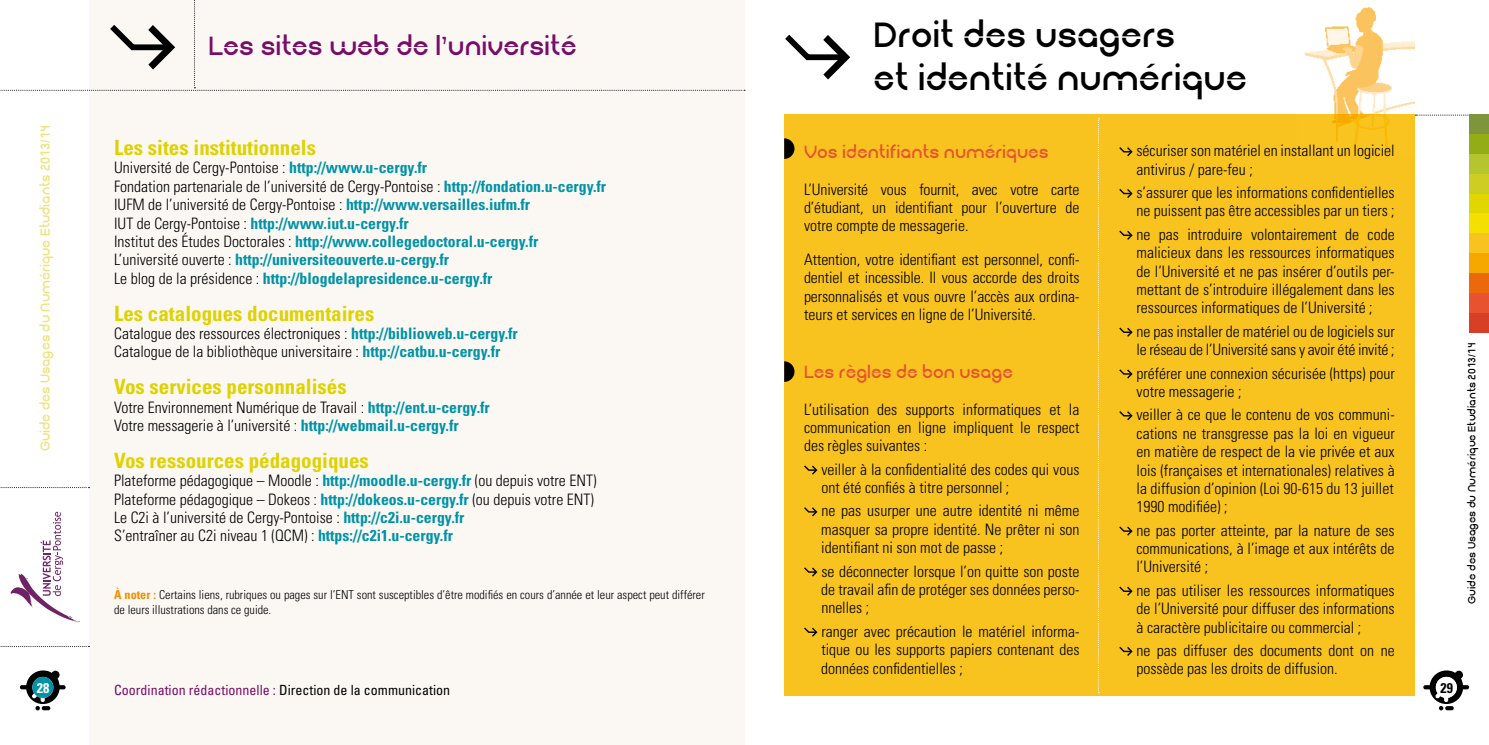
<style>
.page{position:relative;width:1489px;height:745px;background:#fff}
.page>*{position:absolute;margin:0;border:0;box-sizing:border-box;transform-origin:0 0}
.t1{font:35px/42px "gpkn";color:#000}
.t2{font:26.25px "gpkn";color:#780d69}
.t3{font:700 condensed 21px "Univers";color:#dfd200}
.t4{font:17.5px "gpkn";color:#e8522f}
.t5{font:300 condensed 15.75px/18.4px "Univers";color:#000;text-align:justify}
.t6{font:700 condensed 15.75px/18.4px "Univers";color:#0092a7}
.t7{font:condensed 14px "Univers";color:#780d69}
.t8{font:700 condensed 14px "Univers";color:#fff}
.t9{font:700 condensed 14px "Univers";color:#000}
.t10{font:13.12px "gpkn";color:#ece37c}
.t11{font:300 condensed 12.25px/15.8px "Univers";color:#000}
.t12{font:10.5px "gpkn";color:#000}
.s1{font-weight:300;color:#000}
.s2{font-weight:700;color:#0092a7}
.s3{font-weight:700;color:#f18e00}
.s4{color:#000}
</style>
<div class="page">
<div style="left:89px;top:0;width:655px;height:744px;background:#fbf8f4"></div>
<svg style="left:19px;top:670px;width:47px;height:40px"></svg>
<div style="left:32px;top:676px;width:21px;height:21px;background:#0092a7;border-radius:50%"></div>
<svg style="left:0;top:487px;width:89px;height:1px"></svg>
<svg style="left:11px;top:511px;width:69px;height:112px"></svg>
<svg style="left:0;top:0;width:745px;height:91px"></svg>
<svg style="left:1415px;top:115px;width:74px;height:1px"></svg>
<svg style="left:1423px;top:670px;width:46px;height:40px"></svg>
<div style="left:1435px;top:676px;width:21px;height:21px;background:#fff;border-radius:50%"></div>
<div style="left:1468px;top:114px;width:20px;height:20px;background:#7f953c"></div>
<div style="left:1468px;top:134px;width:20px;height:20px;background:#92ad15"></div>
<div style="left:1468px;top:154px;width:20px;height:20px;background:#b5c530"></div>
<div style="left:1468px;top:174px;width:20px;height:19px;background:#cdcd24"></div>
<div style="left:1468px;top:193px;width:20px;height:20px;background:#e0d700"></div>
<div style="left:1468px;top:213px;width:20px;height:20px;background:#f3e000"></div>
<div style="left:1468px;top:233px;width:20px;height:20px;background:#f9c31f"></div>
<div style="left:1468px;top:253px;width:20px;height:20px;background:#f7a800"></div>
<div style="left:1468px;top:273px;width:20px;height:20px;background:#eb690b"></div>
<div style="left:1468px;top:293px;width:20px;height:20px;background:#e8522f"></div>
<div style="left:1468px;top:313px;width:20px;height:19px;background:#d74025"></div>
<div style="left:784px;top:114px;width:630px;height:580px;background:#f9c31f"></div>
<svg style="left:785px;top:34px;width:65px;height:45px"></svg>
<svg style="left:784px;top:138px;width:10px;height:21px"></svg>
<svg style="left:784px;top:361px;width:10px;height:20px"></svg>
<svg style="left:1097px;top:118px;width:2px;height:574px"></svg>
<img style="left:1304px;top:7px;width:110px;height:107px">
<svg style="left:804px;top:465px;width:13px;height:9px"></svg>
<svg style="left:804px;top:507px;width:13px;height:9px"></svg>
<svg style="left:804px;top:567px;width:13px;height:9px"></svg>
<svg style="left:804px;top:627px;width:13px;height:9px"></svg>
<svg style="left:1119px;top:147px;width:13px;height:9px"></svg>
<svg style="left:1119px;top:189px;width:13px;height:9px"></svg>
<svg style="left:1119px;top:230px;width:13px;height:10px"></svg>
<svg style="left:1119px;top:327px;width:13px;height:9px"></svg>
<svg style="left:1119px;top:369px;width:13px;height:9px"></svg>
<svg style="left:1119px;top:411px;width:13px;height:9px"></svg>
<svg style="left:1119px;top:526px;width:13px;height:9px"></svg>
<svg style="left:1119px;top:586px;width:13px;height:9px"></svg>
<svg style="left:1119px;top:646px;width:13px;height:9px"></svg>
<p class="t10" style="left:37px;top:451px;width:327px;rotate:-90deg">Guide des Usages du Numérique Etudiants 2013/14</p>
<p class="t8" style="left:37px;top:679px;width:14px">28</p>
<h2 class="t2" style="left:208px;top:30px;width:369px">Les sites web de l’université</h2>
<h3 class="t3" style="left:114px;top:135px;width:203px">Les sites institutionnels</h3>
<p class="t6" style="left:114px;top:158px;width:493px"><span class="s1">Université de Cergy-Pontoise :</span> http://www.u-cergy.fr<br><span class="s1">Fondation partenariale de l’université de Cergy-Pontoise :</span> http://fondation.u-cergy.fr <span class="s1">IUFM de l’université de Cergy-Pontoise :</span> http://www.versailles.iufm.fr<br><span class="s1">IUT de Cergy-Pontoise :</span> http://www.iut.u-cergy.fr<br><span class="s1">Institut des Études Doctorales :</span> http://www.collegedoctoral.u-cergy.fr <span class="s1">L’université ouverte :</span> http://universiteouverte.u-cergy.fr<br><span class="s1">Le blog de la présidence :</span> http://blogdelapresidence.u-cergy.fr</p>
<h3 class="t3" style="left:114px;top:300px;width:262px">Les catalogues documentaires</h3>
<p class="t5" style="left:114px;top:324px;width:405px">Catalogue des ressources électroniques : <span class="s2">http://biblioweb.u-cergy.fr<br></span>Catalogue de la bibliothèque universitaire : <span class="s2">http://catbu.u-cergy.fr</span></p>
<h3 class="t3" style="left:114px;top:373px;width:234px">Vos services personnalisés</h3>
<p class="t5" style="left:114px;top:397px;width:377px">Votre Environnement Numérique de Travail : <span class="s2">http://ent.u-cergy.fr<br></span>Votre messagerie à l’université : <span class="s2">http://webmail.u-cergy.fr</span></p>
<h3 class="t3" style="left:114px;top:447px;width:256px">Vos ressources pédagogiques</h3>
<p class="t5" style="left:114px;top:471px;width:484px;text-align:left">Plateforme pédagogique – Moodle : <span class="s2">http://moodle.u-cergy.fr</span> (ou depuis votre ENT)<br>Plateforme pédagogique – Dokeos : <span class="s2">http://dokeos.u-cergy.fr</span> (ou depuis votre ENT)<br>Le C2i à l’université de Cergy-Pontoise : <span class="s2">http://c2i.u-cergy.fr<br></span>S’entraîner au C2i niveau 1 (QCM) : <span class="s2">https://c2i1.u-cergy.fr</span></p>
<p class="t11" style="left:114px;top:586px;width:592px"><span class="s3">À noter :</span> Certains liens, rubriques ou pages sur l’ENT sont susceptibles d’être modifiés en cours d’année et leur aspect peut différer de leurs illustrations dans ce guide.</p>
<p class="t7" style="left:114px;top:681px;width:337px">Coordination rédactionnelle : <span class="s4">Direction de la communication</span></p>
<h1 class="t1" style="left:873px;top:14px;width:375px">Droit des usagers<br>et identité numérique</h1>
<p class="t4" style="left:804px;top:140px;width:246px">Vos identifiants numériques</p>
<p class="t5" style="left:804px;top:179px;width:277px">L’Université vous fournit, avec votre carte d’étu diant, un identifiant pour l’ouverture de votre compte de messagerie.</p>
<p class="t5" style="left:804px;top:249px;width:277px">Attention, votre identifiant est personnel, confi&shy;den tiel et incessible. Il vous accorde des droits person nalisés et vous ouvre l’accès aux ordina&shy;teurs et services en ligne de l’Université.</p>
<p class="t4" style="left:804px;top:360px;width:210px">Les règles de bon usage</p>
<p class="t5" style="left:804px;top:399px;width:277px">L’utilisation des supports informatiques et la communication en ligne impliquent le respect des règles suivantes :</p>
<p class="t5" style="left:821px;top:459px;width:260px">veiller à la confidentialité des codes qui vous ont été confiés à titre personnel ;</p>
<p class="t5" style="left:821px;top:501px;width:260px">ne pas usurper une autre identité ni même masquer sa propre identité. Ne prêter ni son identifiant ni son mot de passe ;</p>
<p class="t5" style="left:821px;top:561px;width:260px">se déconnecter lorsque l’on quitte son poste de travail afin de protéger ses données perso&shy;nnelles ;</p>
<p class="t5" style="left:821px;top:621px;width:260px">ranger avec précaution le matériel informa&shy;tique ou les supports papiers contenant des données confidentielles ;</p>
<p class="t5" style="left:1136px;top:141px;width:260px">sécuriser son matériel en installant un logiciel antivirus / pare-feu ;</p>
<p class="t5" style="left:1136px;top:183px;width:260px">s’assurer que les informations confidentielles ne puissent pas être accessibles par un tiers ;</p>
<p class="t5" style="left:1136px;top:225px;width:260px">ne pas introduire volontairement de code malicieux dans les ressources informatiques de l’Université et ne pas insérer d’outils per&shy;mettant de s’introduire illégalement dans les ressources informatiques de l’Université ;</p>
<p class="t5" style="left:1136px;top:321px;width:260px">ne pas installer de matériel ou de logiciels sur le réseau de l’Université sans y avoir été invité ;</p>
<p class="t5" style="left:1136px;top:363px;width:260px">préférer une connexion sécurisée (https) pour votre messagerie ;</p>
<p class="t5" style="left:1136px;top:405px;width:260px">veiller à ce que le contenu de vos communi&shy;cations ne transgresse pas la loi en vigueur en matière de respect de la vie privée et aux lois (françaises et internationales) relatives à la diffusion d’opinion (Loi 90-615 du 13 juillet 1990 modifiée) ;</p>
<p class="t5" style="left:1136px;top:520px;width:260px">ne pas porter atteinte, par la nature de ses communications, à l’image et aux intérêts de l’Université ;</p>
<p class="t5" style="left:1136px;top:580px;width:260px">ne pas utiliser les ressources informatiques de l’Université pour diffuser des informations à caractère publicitaire ou commercial ;</p>
<p class="t5" style="left:1136px;top:640px;width:260px">ne pas diffuser des documents dont on ne possède pas les droits de diffusion.</p>
<p class="t12" style="left:1464px;top:603px;width:262px;rotate:-90deg">Guide des Usages du Numérique Etudiants 2013/14</p>
<p class="t9" style="left:1440px;top:679px;width:14px">29</p>
</div>
